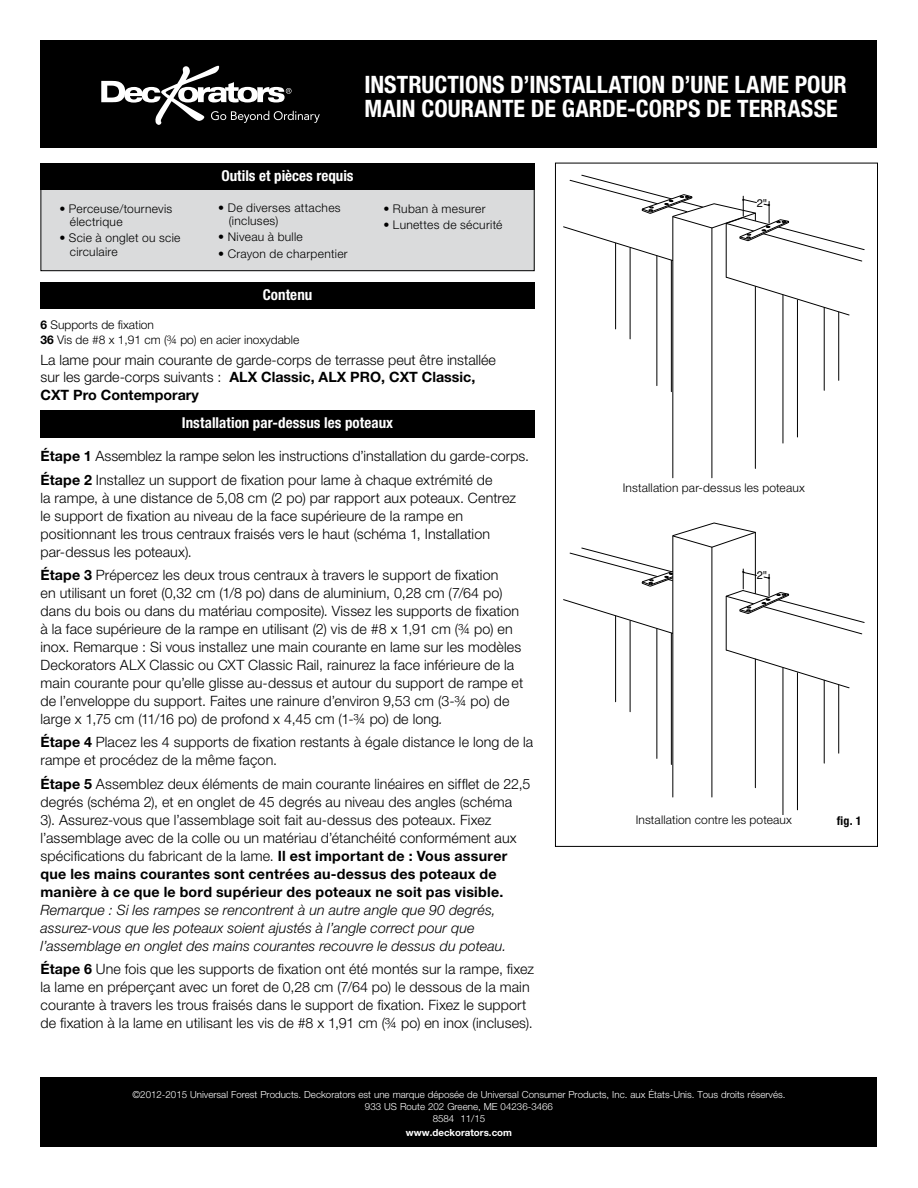
<style>
.page{position:relative;width:918px;height:1188px;background:#fff}
.page>*{position:absolute;margin:0;border:0;box-sizing:border-box;transform-origin:0 0}
.t1{font:700 condensed 24px/24px "Helvetica Neue LT Std";color:#fff}
.t2{font:700 condensed 15px "Helvetica Neue LT Std";color:#fff}
.t3{font:300 14.25px/18px "Helvetica Neue LT Std";letter-spacing:.01em;color:#000}
.t4{font:italic 300 14.25px/18px "Helvetica Neue LT Std";letter-spacing:.01em;color:#000}
.t5{font:300 12px/13.5px "Helvetica Neue LT Std";letter-spacing:.015em;color:#000}
.t6{font:700 condensed 12px "Helvetica Neue LT Std";color:#000}
.t7{font:10.95px "Helvetica";color:#000}
.t8{font:300 9.75px/12.5px "Helvetica Neue LT Std";color:#fff;text-align:center}
.t9{font:700 9.75px "Helvetica Neue LT Std";color:#fff}
.t10{font:8.7px "Helvetica";color:#000}
.s1{font-weight:700}
.s2{font-style:italic}
</style>
<div class="page">
<div style="left:40px;top:410px;width:495px;height:27px;background:#000"></div>
<div style="left:40px;top:40px;width:838px;height:108px;background:#000"></div>
<div style="left:41px;top:178px;width:493px;height:93px;background:#dadbdc"></div>
<div style="left:40px;top:177px;width:495px;height:94px;border:1px solid #000"></div>
<div style="left:40px;top:163px;width:495px;height:27px;background:#000"></div>
<svg style="left:101px;top:66px;width:219px;height:59px"></svg>
<hr style="left:783px;top:668px;width:1px;height:148px;background:#000">
<hr style="left:797px;top:673px;width:1px;height:137px;background:#000">
<svg style="left:563px;top:522px;width:302px;height:276px"></svg>
<svg style="left:563px;top:174px;width:302px;height:305px"></svg>
<div style="left:40px;top:282px;width:495px;height:27px;background:#000"></div>
<div style="left:40px;top:1078px;width:838px;height:69px;background:#000"></div>
<div style="left:613px;top:815px;width:201px;height:18px;background:#fff"></div>
<p class="t5" style="left:70px;top:201px;width:104px;text-indent:-10px">• Perceuse/tournevis électrique</p>
<p class="t5" style="left:70px;top:231px;width:112px;text-indent:-10px">• Scie à onglet ou scie circulaire</p>
<h1 class="t1" style="left:364px;top:72px;width:484px">INSTRUCTIONS D’INSTALLATION D’UNE LAME POUR<br>MAIN COURANTE DE GARDE-CORPS DE TERRASSE</h1>
<p class="t2" style="left:221px;top:166px;width:134px">Outils et pièces requis</p>
<p class="t5" style="left:229px;top:200px;width:113px;text-indent:-10px">• De diverses attaches (incluses)</p>
<p class="t5" style="left:218px;top:230px;width:86px">• Niveau à bulle</p>
<p class="t5" style="left:218px;top:246px;width:131px">• Crayon de charpentier</p>
<p class="t5" style="left:383px;top:201px;width:104px">• Ruban à mesurer</p>
<p class="t5" style="left:383px;top:218px;width:121px">• Lunettes de sécurité</p>
<p class="t10" style="left:742px;top:193px;width:5px">•</p>
<p class="t7" style="left:757px;top:194px;width:12px">2"</p>
<p class="t10" style="left:767px;top:199px;width:5px">•</p>
<p class="t2" style="left:263px;top:285px;width:51px">Contenu</p>
<p class="t5" style="left:40px;top:317px;width:260px;line-height:14.4px"><span class="s1">6</span> Supports de fixation<br><span class="s1">36</span> Vis de #8 x 1,91 cm (¾ po) en acier inoxydable</p>
<p class="t3" style="left:40px;top:351px;width:457px;line-height:17.1px">La lame pour main courante de garde-corps de terrasse peut être installée sur les garde-corps suivants : <span class="s1">ALX Classic, ALX PRO, CXT Classic,<br>CXT Pro Contemporary</span></p>
<p class="t2" style="left:182px;top:413px;width:213px">Installation par-dessus les poteaux</p>
<p class="t3" style="left:40px;top:444px;width:490px;line-height:23.4px"><span class="s1">Étape 1</span> Assemblez la rampe selon les instructions d’installation du garde-corps.<br><span class="s1">Étape 2</span> Installez un support de fixation pour lame à chaque extrémité de</p>
<p class="t3" style="left:40px;top:488px;width:477px">la rampe, à une distance de 5,08 cm (2 po) par rapport aux poteaux. Centrez le support de fixation au niveau de la face supérieure de la rampe en positionnant les trous centraux fraisés vers le haut (schéma 1, Installation par-dessus les poteaux).</p>
<p class="t3" style="left:40px;top:566px;width:484px"><span class="s1">Étape 3</span> Prépercez les deux trous centraux à travers le support de fixation<br>en utilisant un foret (0,32 cm (1/8 po) dans de aluminium, 0,28 cm (7/64 po) dans du bois ou dans du matériau composite). Vissez les supports de fixation à la face supérieure de la rampe en utilisant (2) vis de #8 x 1,91 cm (¾ po) en inox. Remarque : Si vous installez une main courante en lame sur les modèles Deckorators ALX Classic ou CXT Classic Rail, rainurez la face inférieure de la main courante pour qu’elle glisse au-dessus et autour du support de rampe et de l’enveloppe du support. Faites une rainure d’environ 9,53 cm (3-¾ po) de large x 1,75 cm (11/16 po) de profond x 4,45 cm (1-¾ po) de long<span class="s2">.</span></p>
<p class="t3" style="left:40px;top:733px;width:494px"><span class="s1">Étape 4</span> Placez les 4 supports de fixation restants à égale distance le long de la rampe et procédez de la même façon.</p>
<p class="t3" style="left:40px;top:774px;width:491px"><span class="s1">Étape 5</span> Assemblez deux éléments de main courante linéaires en sifflet de 22,5 degrés (schéma 2), et en onglet de 45 degrés au niveau des angles (schéma<br>3). Assurez-vous que l’assemblage soit fait au-dessus des poteaux. Fixez l’assemblage avec de la colle ou un matériau d’étanchéité conformément aux spécifications du fabricant de la lame. <span class="s1">Il est important de : Vous assurer que les mains courantes sont centrées au-dessus des poteaux de manière à ce que le bord supérieur des poteaux ne soit pas visible.</span></p>
<p class="t4" style="left:40px;top:901px;width:467px">Remarque : Si les rampes se rencontrent à un autre angle que 90 degrés, assurez-vous que les poteaux soient ajustés à l’angle correct pour que l’assemblage en onglet des mains courantes recouvre le dessus du poteau.</p>
<p class="t3" style="left:40px;top:960px;width:495px"><span class="s1">Étape 6</span> Une fois que les supports de fixation ont été montés sur la rampe, fixez la lame en préperçant avec un foret de 0,28 cm (7/64 po) le dessous de la main courante à travers les trous fraisés dans le support de fixation. Fixez le support de fixation à la lame en utilisant les vis de #8 x 1,91 cm (¾ po) en inox (incluses).</p>
<p class="t5" style="left:623px;top:480px;width:184px">Installation par-dessus les poteaux</p>
<p class="t5" style="left:651px;top:483px;width:133px">Over-the-post installation</p>
<p class="t10" style="left:742px;top:566px;width:5px">•</p>
<p class="t7" style="left:757px;top:567px;width:12px">2"</p>
<p class="t10" style="left:767px;top:571px;width:5px">•</p>
<p class="t5" style="left:636px;top:813px;width:158px">Installation contre les poteaux</p>
<p class="t5" style="left:654px;top:813px;width:126px">Post-to-post installation</p>
<p class="t8" style="left:132px;top:1088px;width:655px">©2012-2015 Universal Forest Products. Deckorators est une marque déposée de Universal Consumer Products, Inc. aux États-Unis. Tous droits réservés.<br>933 US Route 202 Greene, ME 04236-3466</p>
<p class="t8" style="left:433px;top:1112px;width:54px">8584 11/15</p>
<p class="t9" style="left:406px;top:1127px;width:108px">www.deckorators.com</p>
<p class="t6" style="left:837px;top:814px;width:26px">fig. 1</p>
</div>
